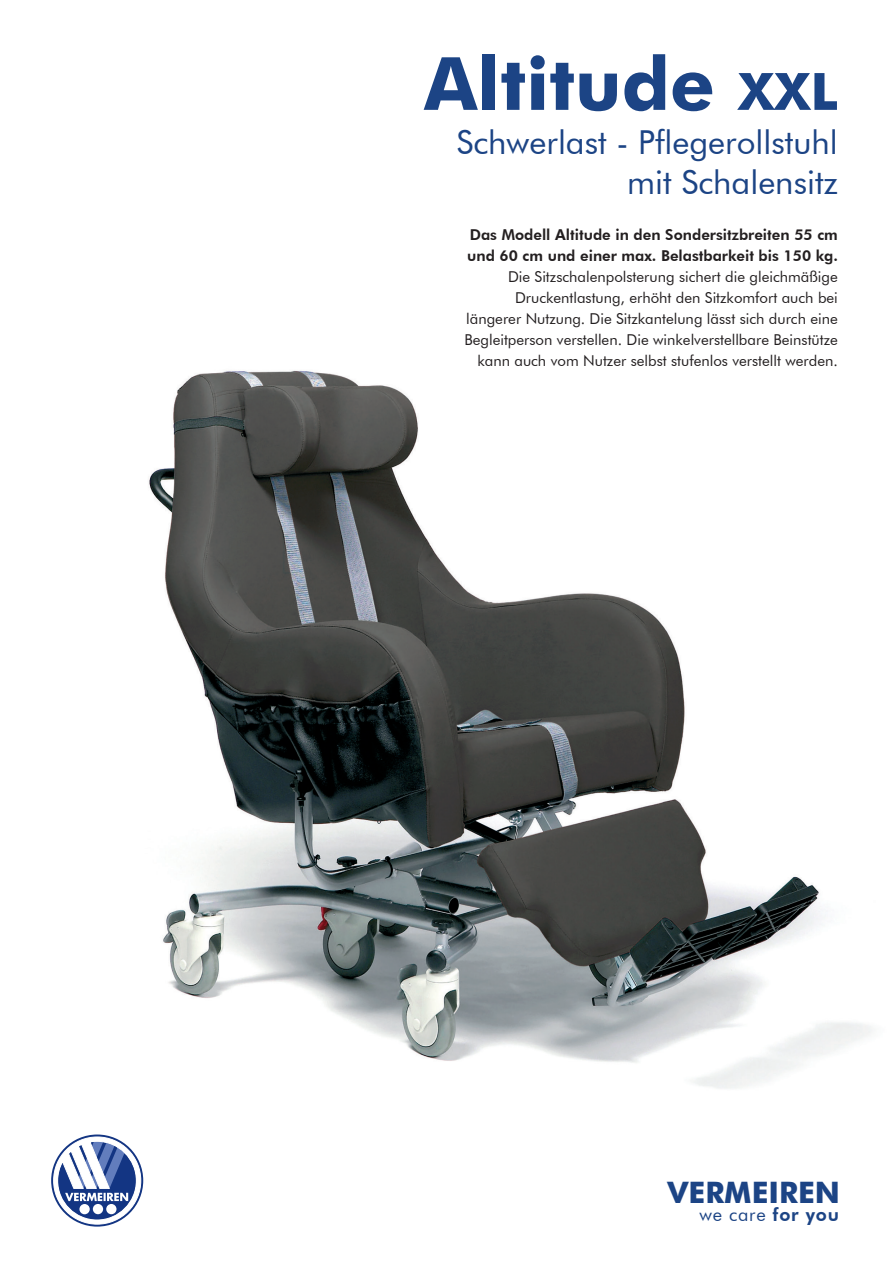
<style>
.page{position:relative;width:893px;height:1263px;background:#fff}
.page>*{position:absolute;margin:0;border:0;box-sizing:border-box;transform-origin:0 0}
.t1{font:700 73.5px "Futura BT";color:#1c4485}
.t2{font:33px "Futura BT";color:#1c4485}
.t3{font:700 29.55px "Futura BT";color:#1c4485}
.t4{font:18.15px "Futura BT";letter-spacing:.04em;color:#1c4485}
.t5{font:15px "Futura BT";color:#231f20}
.t6{font:800 15px/21px "Futura BT";color:#231f20;text-align:right}
.s1{font-size:51.45px}
.s2{font-weight:400}
.s3{font-weight:800}
</style>
<div class="page">
<img style="left:51px;top:370px;width:821px;height:857px">
<svg style="left:53px;top:1136px;width:88px;height:88px"></svg>
<p class="t1" style="left:424px;top:39px;width:415px">Altitude <span class="s1">xxl</span></p>
<p class="t2" style="left:456px;top:122px;width:383px">Schwerlast - Pflegerollstuhl</p>
<p class="t2" style="left:627px;top:162px;width:212px">mit Schalensitz</p>
<p class="t6" style="left:467px;top:224px;width:372px">Das Modell Altitude in den Sondersitzbreiten 55 cm und 60 cm und einer max. Belastbarkeit bis 150 kg.<br><span class="s2">Die Sitzschalenpolsterung sichert die gleichmäßige</span></p>
<p class="t5" style="left:515px;top:289px;width:324px">Druckentlastung, erhöht den Sitzkomfort auch bei</p>
<p class="t5" style="left:466px;top:310px;width:373px">längerer Nutzung. Die Sitzkantelung lässt sich durch eine</p>
<p class="t5" style="left:464px;top:331px;width:375px">Begleitperson verstellen. Die winkelverstellbare Beinstütze</p>
<p class="t5" style="left:477px;top:352px;width:362px">kann auch vom Nutzer selbst stufenlos verstellt werden.</p>
<p class="t3" style="left:668px;top:1175px;width:174px">VERMEIREN</p>
<p class="t4" style="left:699px;top:1203px;width:141px">we care <span class="s3">for you</span></p>
</div>
